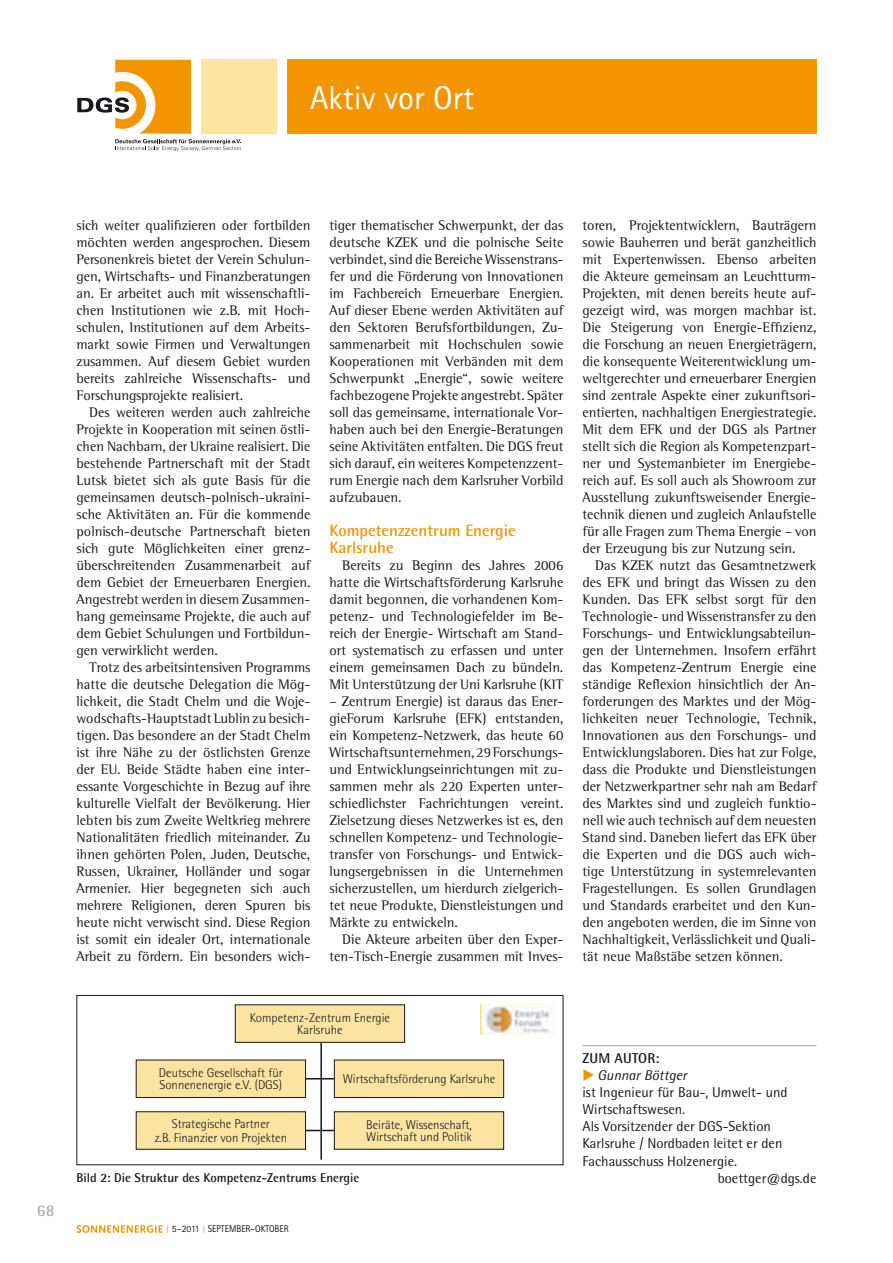
<style>
.page{position:relative;width:893px;height:1263px;background:#fff}
.page>*{position:absolute;margin:0;border:0;box-sizing:border-box;transform-origin:0 0}
.t1{font:33px "Rotis Sans Serif Std";color:#fff}
.t2{font:700 16.5px/17px "Rotis Semi Sans Std";color:#f39500}
.t3{font:700 16.5px "Rotis Semi Sans Std";color:#b1b3b4}
.t4{font:14.25px/17px "Rotis Semi Serif Std";color:#1a171c;text-align:justify}
.t5{font:14.25px "Rotis Semi Sans Std";color:#1a171c}
.t6{font:italic 14.25px "Rotis Semi Sans Std";color:#1a171c}
.t7{font:700 14.25px "Rotis Semi Sans Std";letter-spacing:.01em;color:#1a171c}
.t8{font:300 12.75px/12px "Rotis Semi Sans Std";color:#1a171c}
.t9{font:700 12.75px "Rotis Semi Sans Std";color:#1a171c}
.t10{font:9.75px "Rotis Sans Serif Std";color:#1a171c}
.s1{font-size:10.8px;color:#b1b3b4}
.s2{color:#f39500}
</style>
<div class="page">
<svg style="left:77px;top:1225px;width:86px;height:8px"></svg>
<div style="left:287px;top:60px;width:529px;height:74px;background:#f39500"></div>
<svg style="left:77px;top:60px;width:164px;height:91px"></svg>
<div style="left:202px;top:60px;width:75px;height:74px;background:#fbe4a2"></div>
<div style="left:76px;top:995px;width:487px;height:170px;border:1px solid #1a171c"></div>
<hr style="left:298px;top:1078px;width:44px;height:1px;background:#1a171c">
<hr style="left:320px;top:1023px;width:2px;height:137px;background:#1a171c">
<hr style="left:298px;top:1130px;width:44px;height:1px;background:#1a171c">
<div style="left:136px;top:1060px;width:170px;height:37px;background:#fbe4a2"></div>
<div style="left:136px;top:1059px;width:170px;height:39px;border:1px solid #1a171c"></div>
<div style="left:334px;top:1060px;width:170px;height:37px;background:#fbe4a2"></div>
<div style="left:334px;top:1059px;width:170px;height:39px;border:1px solid #1a171c"></div>
<div style="left:136px;top:1112px;width:170px;height:37px;background:#fbe4a2"></div>
<div style="left:136px;top:1111px;width:170px;height:38px;border:1px solid #1a171c"></div>
<div style="left:334px;top:1112px;width:170px;height:37px;background:#fbe4a2"></div>
<div style="left:334px;top:1111px;width:170px;height:38px;border:1px solid #1a171c"></div>
<div style="left:235px;top:1005px;width:170px;height:37px;background:#fbe4a2"></div>
<div style="left:235px;top:1004px;width:170px;height:39px;border:1px solid #1a171c"></div>
<img style="left:481px;top:1004px;width:74px;height:31px">
<hr style="left:583px;top:1045px;width:233px;height:1px;background:#9d9ea0">
<h1 class="t1" style="left:310px;top:78px;width:165px">AKTIV VOR ORT</h1>
<p class="t3" style="left:37px;top:1200px;width:19px">68</p>
<p class="t4" style="left:77px;top:216px;width:235px">sich weiter qualifizieren oder fortbilden möchten werden angesprochen. Diesem Personenkreis bietet der Verein Schulun&shy;gen, Wirtschafts- und Finanzberatungen an. Er arbeitet auch mit wissenschaftli&shy;chen Institutionen wie z.B. mit Hoch&shy;schulen, Institutionen auf dem Arbeits&shy;markt sowie Firmen und Verwaltungen zusammen. Auf diesem Gebiet wurden bereits zahlreiche Wissenschafts- und Forschungsprojekte realisiert.</p>
<p class="t4" style="left:77px;top:403px;width:235px;text-indent:13px">Des weiteren werden auch zahlreiche Projekte in Kooperation mit seinen östli&shy;chen Nachbarn, der Ukraine realisiert. Die bestehende Partnerschaft mit der Stadt Lutsk bietet sich als gute Basis für die gemeinsamen deutsch-polnisch-ukraini&shy;sche Aktivitäten an. Für die kommende polnisch-deutsche Partnerschaft bieten sich gute Möglichkeiten einer grenz&shy;überschreitenden Zusammenarbeit auf dem Gebiet der Erneuerbaren Energien.<br>Angestrebt werden in diesem Zusammen&shy;hang gemeinsame Projekte, die auch auf dem Gebiet Schulungen und Fortbildun&shy;gen verwirklicht werden.</p>
<p class="t4" style="left:77px;top:659px;width:235px;text-indent:13px">Trotz des arbeitsintensiven Programms hatte die deutsche Delegation die Mög&shy;lichkeit, die Stadt Chelm und die Woje&shy;wodschafts-Hauptstadt Lublin zu besich&shy;tigen. Das besondere an der Stadt Chelm ist ihre Nähe zu der östlichsten Grenze der EU. Beide Städte haben eine inter&shy;essante Vorgeschichte in Bezug auf ihre kulturelle Vielfalt der Bevölkerung. Hier lebten bis zum Zweite Weltkrieg mehrere Nationalitäten friedlich miteinander. Zu ihnen gehörten Polen, Juden, Deutsche, Russen, Ukrainer, Holländer und sogar Armenier. Hier begegneten sich auch mehrere Religionen, deren Spuren bis heute nicht verwischt sind. Diese Region ist somit ein idealer Ort, internationale Arbeit zu fördern. Ein besonders wich-</p>
<p class="t4" style="left:330px;top:217px;width:235px">tiger thematischer Schwerpunkt, der das deutsche KZEK und die polnische Seite verbindet, sind die Bereiche Wissenstrans&shy;fer und die Förderung von Innovationen im Fachbereich Erneuerbare Energien.<br>Auf dieser Ebene werden Aktivitäten auf den Sektoren Berufsfortbildungen, Zu&shy;sammenarbeit mit Hochschulen sowie Kooperationen mit Verbänden mit dem Schwerpunkt „Energie“, sowie weitere fachbezogene Projekte angestrebt. Später soll das gemeinsame, internationale Vor&shy;haben auch bei den Energie-Beratungen seine Aktivitäten entfalten. Die DGS freut sich darauf, ein weiteres Kompetenzzent&shy;rum Energie nach dem Karlsruher Vorbild aufzubauen.</p>
<p class="t2" style="left:330px;top:521px;width:188px">Kompetenzzentrum Energie<br>Karlsruhe</p>
<p class="t4" style="left:330px;top:556px;width:235px;text-indent:13px">Bereits zu Beginn des Jahres 2006 hatte die Wirtschaftsförderung Karlsruhe damit begonnen, die vorhandenen Kom&shy;petenz- und Technologiefelder im Be&shy;reich der Energie- Wirtschaft am Stand&shy;ort systematisch zu erfassen und unter einem gemeinsamen Dach zu bündeln.<br>Mit Unterstützung der Uni Karlsruhe (KIT</p>
<p class="t4" style="left:330px;top:693px;width:235px">– Zentrum Energie) ist daraus das Ener&shy;gieForum Karlsruhe (EFK) entstanden, ein Kompetenz-Netzwerk, das heute 60<br>Wirtschaftsunternehmen, 29 Forschungs&shy;und Entwicklungseinrichtungen mit zu&shy;sammen mehr als 220 Experten unter&shy;schiedlichster Fachrichtungen vereint.<br>Zielsetzung dieses Netzwerkes ist es, den schnellen Kompetenz- und Technologie&shy;transfer von Forschungs- und Entwick&shy;lungsergebnissen in die Unternehmen sicherzustellen, um hierdurch zielgerich&shy;tet neue Produkte, Dienstleistungen und Märkte zu entwickeln.</p>
<p class="t4" style="left:330px;top:931px;width:235px;text-align:right">Die Akteure arbeiten über den Exper&shy;ten-Tisch-Energie zusammen mit Inves-</p>
<p class="t4" style="left:583px;top:216px;width:235px">toren, Projektentwicklern, Bauträgern sowie Bauherren und berät ganzheitlich mit Expertenwissen. Ebenso arbeiten die Akteure gemeinsam an Leuchtturm-Projekten, mit denen bereits heute auf&shy;gezeigt wird, was morgen machbar ist.<br>Die Steigerung von Energie-Effizienz, die Forschung an neuen Energieträgern, die konsequente Weiterentwicklung um&shy;weltgerechter und erneuerbarer Energien sind zentrale Aspekte einer zukunftsori&shy;entierten, nachhaltigen Energiestrategie.<br>Mit dem EFK und der DGS als Partner stellt sich die Region als Kompetenzpart&shy;ner und Systemanbieter im Energiebe&shy;reich auf. Es soll auch als Showroom zur Ausstellung zukunftsweisender Energie&shy;technik dienen und zugleich Anlaufstelle für alle Fragen zum Thema Energie – von der Erzeugung bis zur Nutzung sein.</p>
<p class="t4" style="left:583px;top:557px;width:235px;text-indent:13px">Das KZEK nutzt das Gesamtnetzwerk des EFK und bringt das Wissen zu den Kunden. Das EFK selbst sorgt für den Technologie- und Wissenstransfer zu den Forschungs- und Entwicklungsabteilun&shy;gen der Unternehmen. Insofern erfährt das Kompetenz-Zentrum Energie eine ständige Reflexion hinsichtlich der An&shy;forderungen des Marktes und der Mög&shy;lichkeiten neuer Technologie, Technik, Innovationen aus den Forschungs- und Entwicklungslaboren. Dies hat zur Folge, dass die Produkte und Dienstleistungen der Netzwerkpartner sehr nah am Bedarf des Marktes sind und zugleich funktio&shy;nell wie auch technisch auf dem neuesten Stand sind. Daneben liefert das EFK über die Experten und die DGS auch wich&shy;tige Unterstützung in systemrelevanten Fragestellungen. Es sollen Grundlagen und Standards erarbeitet und den Kun&shy;den angeboten werden, die im Sinne von Nachhaltigkeit, Verlässlichkeit und Quali&shy;tät neue Maßstäbe setzen können.</p>
<p class="t8" style="left:250px;top:1012px;width:142px;text-align:center">Kompetenz-Zentrum Energie<br>Karlsruhe</p>
<p class="t8" style="left:159px;top:1067px;width:125px">Deutsche Gesellschaft für<br>Sonnenenergie e.V. (DGS)</p>
<p class="t8" style="left:343px;top:1073px;width:154px">Wirtschaftsförderung Karlsruhe</p>
<p class="t8" style="left:155px;top:1117px;width:134px;line-height:13.5px;text-align:center">Strategische Partner<br>z.B. Finanzier von Projekten</p>
<p class="t8" style="left:366px;top:1119px;width:107px">Beiräte, Wissenschaft,<br>Wirtschaft und Politik</p>
<p class="t9" style="left:76px;top:1170px;width:284px">Bild 2: Die Struktur des Kompetenz-Zentrums Energie</p>
<p class="t10" style="left:166px;top:1223px;width:124px"><span class="s1">I</span> 5–2011 <span class="s1">I</span> SEPTEMBER–OKTOBER</p>
<p class="t7" style="left:583px;top:1050px;width:78px">Zum Autor :</p>
<p class="t6" style="left:583px;top:1067px;width:106px"><span class="s2">◆</span> Gunnar Böttger</p>
<p class="t5" style="left:583px;top:1084px;width:207px">ist Ingenieur für Bau-, Umwelt- und</p>
<p class="t5" style="left:583px;top:1101px;width:104px">Wirtschaftswesen.</p>
<p class="t5" style="left:583px;top:1118px;width:190px">Als Vorsitzender der DGS-Sektion</p>
<p class="t5" style="left:583px;top:1135px;width:201px">Karlsruhe / Nordbaden leitet er den</p>
<p class="t5" style="left:583px;top:1152px;width:156px">Fachausschuss Holzenergie.</p>
<p class="t5" style="left:718px;top:1169px;width:100px">boettger@dgs.de</p>
</div>
